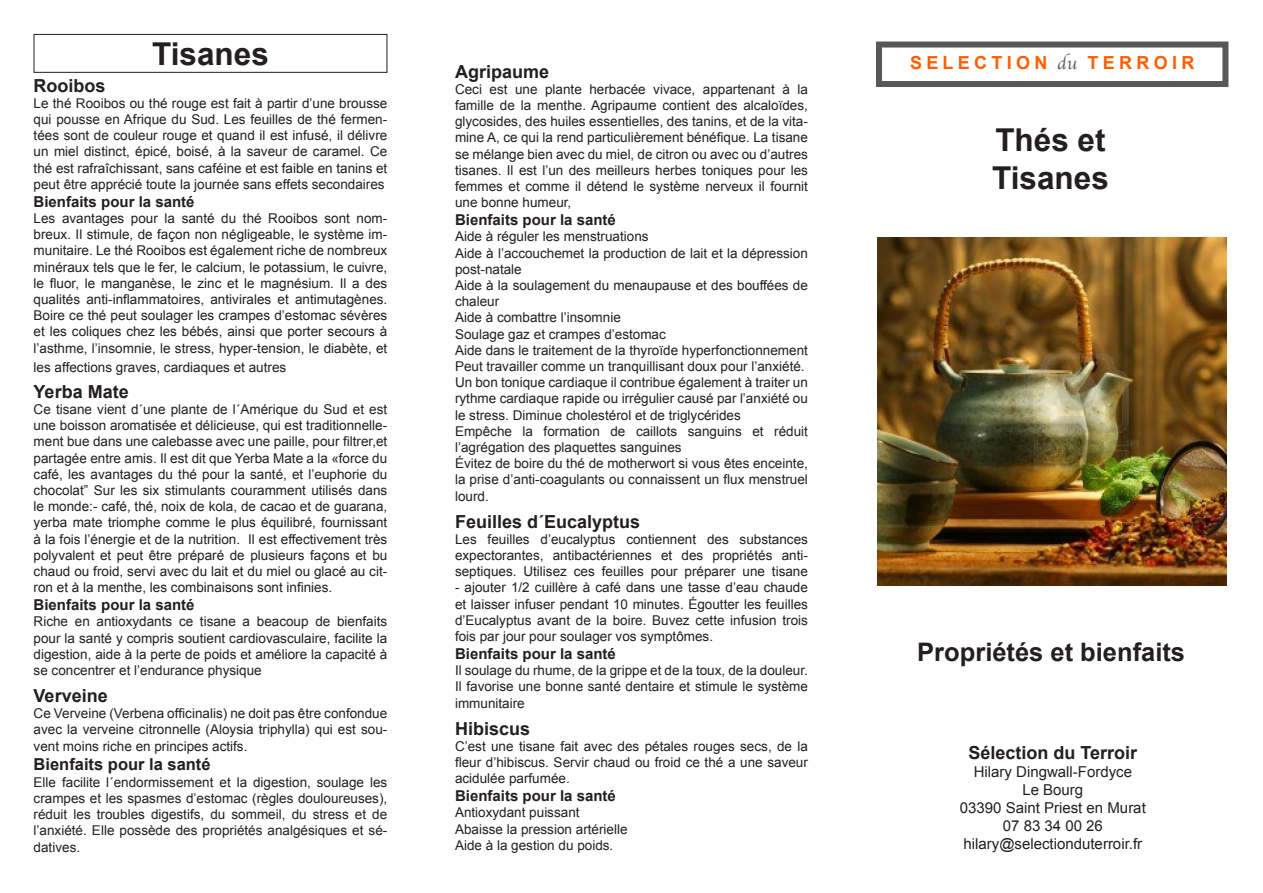
<style>
.page{position:relative;width:1263px;height:893px;background:#fff}
.page>*{position:absolute;margin:0;border:0;box-sizing:border-box;transform-origin:0 0}
.t1{font:700 31.5px "Arial";color:#231f20}
.t2{font:700 25.5px "Arial";color:#231f20}
.t3{font:700 18px "Arial";color:#231f20}
.t4{font:700 18px "Arial";letter-spacing:.24em;color:#ff5f00}
.t5{font:700 16.5px "Arial";color:#231f20}
.t6{font:700 15px "Arial";color:#231f20}
.t7{font:15px "Arial";color:#231f20}
.t8{font:13.5px/16.2px "Arial";color:#231f20;text-align:justify}
.s1{font-family:"Apple Chancery";font-weight:400;color:#57585a}
</style>
<div class="page">
<div style="left:876px;top:42px;width:352px;height:45px;background:#fff;border:6px solid #57585a"></div>
<div style="left:34px;top:34px;width:353px;height:39px;border:1px solid #231f20"></div>
<img style="left:877px;top:237px;width:349px;height:349px">
<p class="t1" style="left:152px;top:33px;width:118px">Tisanes</p>
<p class="t3" style="left:34px;top:73px;width:74px">Rooibos</p>
<p class="t8" style="left:34px;top:95px;width:355px">Le thé Rooibos ou thé rouge est fait à partir d’une brousse qui pousse en Afrique du Sud. Les feuilles de thé fermen&shy;tées sont de couleur rouge et quand il est infusé, il délivre un miel distinct, épicé, boisé, à la saveur de caramel. Ce thé est rafraîchissant, sans caféine et est faible en tanins et peut être apprécié toute la journée sans effets secondaires</p>
<p class="t6" style="left:34px;top:192px;width:162px">Bienfaits pour la santé</p>
<p class="t8" style="left:34px;top:210px;width:355px">Les avantages pour la santé du thé Rooibos sont nom&shy;breux. Il stimule, de façon non négligeable, le système im&shy;munitaire. Le thé Rooibos est également riche de nombreux minéraux tels que le fer, le calcium, le potassium, le cuivre, le fluor, le manganèse, le zinc et le magnésium. Il a des qualités anti-inflammatoires, antivirales et antimutagènes.<br>Boire ce thé peut soulager les crampes d’estomac sévères et les coliques chez les bébés, ainsi que porter secours à l’asthme, l’insomnie, le stress, hyper-tension, le diabète, et</p>
<p class="t8" style="left:34px;top:360px;width:254px">les affections graves, cardiaques et autres</p>
<p class="t3" style="left:34px;top:380px;width:97px">Yerba Mate</p>
<p class="t8" style="left:34px;top:401px;width:355px">Ce tisane vient d´une plante de l´Amérique du Sud et est une boisson aromatisée et délicieuse, qui est traditionnelle&shy;ment bue dans une calebasse avec une paille, pour filtrer,et partagée entre amis. Il est dit que Yerba Mate a la «force du café, les avantages du thé pour la santé, et l’euphorie du chocolat” Sur les six stimulants couramment utilisés dans le monde:- café, thé, noix de kola, de cacao et de guarana, yerba mate triomphe comme le plus équilibré, fournissant à la fois l’énergie et de la nutrition. Il est effectivement très polyvalent et peut être préparé de plusieurs façons et bu chaud ou froid, servi avec du lait et du miel ou glacé au cit&shy;ron et à la menthe, les combinaisons sont infinies.</p>
<p class="t6" style="left:34px;top:595px;width:162px">Bienfaits pour la santé</p>
<p class="t8" style="left:34px;top:614px;width:355px">Riche en antioxydants ce tisane a beacoup de bienfaits pour la santé y compris soutient cardiovasculaire, facilite la digestion, aide à la perte de poids et améliore la capacité à se concentrer et l’endurance physique</p>
<p class="t3" style="left:34px;top:684px;width:76px">Verveine</p>
<p class="t8" style="left:34px;top:706px;width:355px">Ce Verveine (Verbena officinalis) ne doit pas être confondue avec la verveine citronnelle (Aloysia triphylla) qui est sou&shy;vent moins riche en principes actifs.</p>
<p class="t5" style="left:34px;top:754px;width:178px">Bienfaits pour la santé</p>
<p class="t8" style="left:34px;top:774px;width:355px">Elle facilite l´endormissement et la digestion, soulage les crampes et les spasmes d’estomac (règles douloureuses), réduit les troubles digestifs, du sommeil, du stress et de l’anxiété. Elle possède des propriétés analgésiques et sé&shy;datives.</p>
<p class="t3" style="left:455px;top:59px;width:96px">Agripaume</p>
<p class="t8" style="left:455px;top:81px;width:354px">Ceci est une plante herbacée vivace, appartenant à la famille de la menthe. Agripaume contient des alcaloïdes, glycosides, des huiles essentielles, des tanins, et de la vita&shy;mine A, ce qui la rend particulièrement bénéfique. La tisane se mélange bien avec du miel, de citron ou avec ou d’autres tisanes. Il est l’un des meilleurs herbes toniques pour les femmes et comme il détend le système nerveux il fournit une bonne humeur,</p>
<p class="t6" style="left:455px;top:210px;width:162px">Bienfaits pour la santé</p>
<p class="t8" style="left:455px;top:229px;width:195px">Aide à réguler les menstruations</p>
<p class="t8" style="left:455px;top:245px;width:354px">Aide à l’accouchemet la production de lait et la dépression post-natale</p>
<p class="t8" style="left:455px;top:277px;width:354px">Aide à la soulagement du menaupause et des bouffées de chaleur</p>
<p class="t8" style="left:455px;top:310px;width:167px">Aide à combattre l’insomnie</p>
<p class="t8" style="left:455px;top:326px;width:212px">Soulage gaz et crampes d’estomac</p>
<p class="t8" style="left:455px;top:342px;width:354px">Aide dans le traitement de la thyroïde hyperfonctionnement</p>
<p class="t8" style="left:455px;top:358px;width:351px">Peut travailler comme un tranquillisant doux pour l’anxiété.</p>
<p class="t8" style="left:455px;top:374px;width:354px">Un bon tonique cardiaque il contribue également à traiter un rythme cardiaque rapide ou irrégulier causé par l’anxiété ou le stress. Diminue cholestérol et de triglycérides</p>
<p class="t8" style="left:455px;top:423px;width:354px">Empêche la formation de caillots sanguins et réduit l’agrégation des plaquettes sanguines</p>
<p class="t8" style="left:455px;top:455px;width:354px">Évitez de boire du thé de motherwort si vous êtes enceinte, la prise d’anti-coagulants ou connaissent un flux menstruel lourd.</p>
<p class="t3" style="left:455px;top:509px;width:187px">Feuilles d´Eucalyptus</p>
<p class="t8" style="left:455px;top:531px;width:354px">Les feuilles d’eucalyptus contiennent des substances expectorantes, antibactériennes et des propriétés anti&shy;septiques. Utilisez ces feuilles pour préparer une tisane</p>
<p class="t8" style="left:455px;top:580px;width:354px">- ajouter 1/2 cuillère à café dans une tasse d’eau chaude et laisser infuser pendant 10 minutes. Égoutter les feuilles d’Eucalyptus avant de la boire. Buvez cette infusion trois fois par jour pour soulager vos symptômes.</p>
<p class="t6" style="left:455px;top:644px;width:162px">Bienfaits pour la santé</p>
<p class="t8" style="left:455px;top:662px;width:354px">Il soulage du rhume, de la grippe et de la toux, de la douleur.<br>Il favorise une bonne santé dentaire et stimule le système immunitaire</p>
<p class="t3" style="left:455px;top:716px;width:77px">Hibiscus</p>
<p class="t8" style="left:455px;top:738px;width:354px">C’est une tisane fait avec des pétales rouges secs, de la fleur d’hibiscus. Servir chaud ou froid ce thé a une saveur acidulée parfumée.</p>
<p class="t6" style="left:455px;top:786px;width:162px">Bienfaits pour la santé</p>
<p class="t8" style="left:455px;top:805px;width:126px">Antioxydant puissant</p>
<p class="t8" style="left:455px;top:821px;width:174px">Abaisse la pression artérielle</p>
<p class="t8" style="left:455px;top:837px;width:160px">Aide à la gestion du poids.</p>
<p class="t4" style="left:910px;top:51px;width:286px">SELECTION <span class="s1">du</span> TERROIR</p>
<p class="t1" style="left:995px;top:119px;width:112px">Thés et</p>
<p class="t1" style="left:992px;top:157px;width:118px">Tisanes</p>
<p class="t2" style="left:917px;top:635px;width:269px">Propriétés et bienfaits</p>
<p class="t3" style="left:968px;top:740px;width:170px">Sélection du Terroir</p>
<p class="t7" style="left:974px;top:761px;width:160px">Hilary Dingwall-Fordyce</p>
<p class="t7" style="left:1022px;top:779px;width:62px">Le Bourg</p>
<p class="t7" style="left:960px;top:797px;width:187px">03390 Saint Priest en Murat</p>
<p class="t7" style="left:1003px;top:815px;width:102px">07 83 34 00 26</p>
<p class="t7" style="left:963px;top:833px;width:180px">hilary@selectionduterroir.fr</p>
</div>
